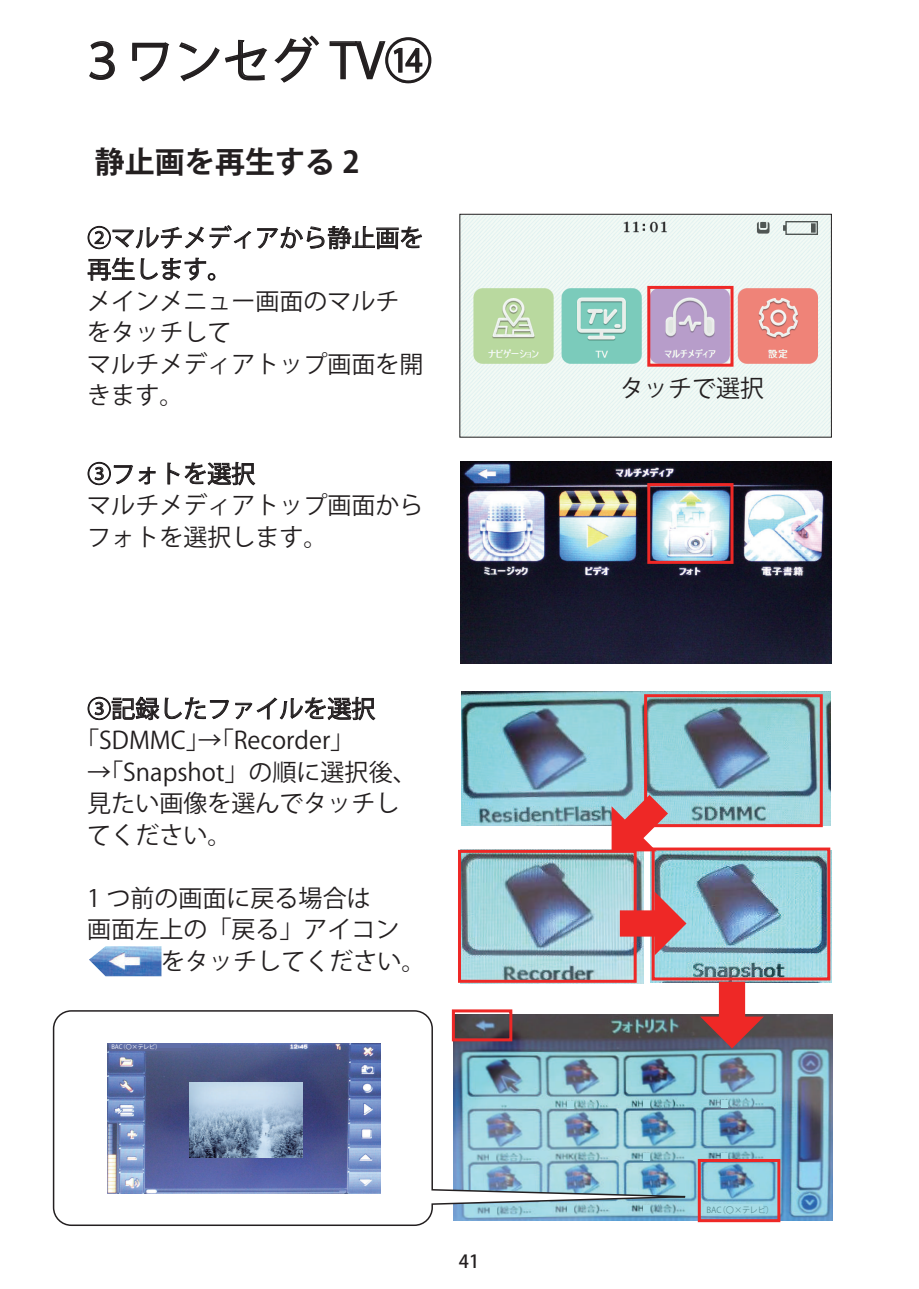
<style>
.page{position:relative;width:919px;height:1289px;background:#fff}
.page>*{position:absolute;margin:0;border:0;box-sizing:border-box;transform-origin:0 0}
.t1{font:48px "Koz Go Pr 6 N";color:#231f20}
.t2{font:700 30px "Koz Go Pr 6 N";color:#231f20}
.t3{font:24px/31.5px "Koz Go Pr 6 N";color:#231f20}
.t4{font:500 18px "Koz Go Pr 6 N";color:#231f20}
.t5{font:8.25px "Koz Go Pr 6 N";letter-spacing:-.005em;color:#598e96}
.t6{font:6px "Koz Go Pr 6 N";letter-spacing:-.005em;color:#fff}
</style>
<div class="page">
<img style="left:461px;top:216px;width:368px;height:219px">
<div style="left:459px;top:214px;width:372px;height:223px;border:1px solid #231f20"></div>
<img style="left:686px;top:1014px;width:146px;height:206px">
<div style="left:704px;top:1204px;width:59px;height:9px;background:#a6dce6"></div>
<div style="left:721px;top:1100px;width:7px;height:7px;background:#a6dce6"></div>
<div style="left:721px;top:1152px;width:7px;height:8px;background:#a6dce6"></div>
<img style="left:52px;top:1009px;width:634px;height:217px">
<svg style="left:87px;top:225px;width:335px;height:24px"></svg>
<svg style="left:87px;top:257px;width:129px;height:24px"></svg>
<img style="left:108px;top:1043px;width:273px;height:150px">
<hr style="left:109px;top:1048px;width:81px;height:2px;background:#5c6697">
<div style="left:109px;top:1043px;width:81px;height:5px;background:#606ea8"></div>
<img style="left:189px;top:1082px;width:113px;height:75px">
<svg style="left:89px;top:41px;width:26px;height:39px"></svg>
<svg style="left:132px;top:42px;width:38px;height:40px"></svg>
<svg style="left:179px;top:35px;width:140px;height:48px"></svg>
<svg style="left:329px;top:37px;width:103px;height:47px"></svg>
<div style="left:647px;top:286px;width:86px;height:80px;border:3px solid #ee2826"></div>
<svg style="left:87px;top:461px;width:69px;height:24px"></svg>
<svg style="left:167px;top:461px;width:89px;height:25px"></svg>
<svg style="left:87px;top:696px;width:142px;height:24px"></svg>
<svg style="left:235px;top:696px;width:141px;height:25px"></svg>
<img style="left:460px;top:461px;width:371px;height:202px">
<div style="left:647px;top:483px;width:86px;height:81px;border:3px solid #ee2826"></div>
<img style="left:462px;top:691px;width:368px;height:134px">
<img style="left:461px;top:853px;width:182px;height:130px">
<img style="left:650px;top:850px;width:181px;height:132px">
<div style="left:458px;top:849px;width:178px;height:133px;border:3px solid #ee2826"></div>
<div style="left:651px;top:847px;width:179px;height:133px;border:3px solid #ee2826"></div>
<div style="left:644px;top:694px;width:178px;height:133px;border:3px solid #ee2826"></div>
<svg style="left:594px;top:767px;width:101px;height:102px;background:#b3a3a9"></svg>
<div style="left:619px;top:910px;width:40px;height:26px;background:#ee2826"></div>
<svg style="left:654px;top:891px;width:32px;height:64px;background:#c1767b"></svg>
<div style="left:718px;top:981px;width:27px;height:39px;background:#ee2826"></div>
<svg style="left:700px;top:1016px;width:63px;height:32px;background:#a13d43"></svg>
<div style="left:452px;top:1009px;width:60px;height:32px;border:3px solid #ee2826"></div>
<div style="left:697px;top:1158px;width:83px;height:64px;border:3px solid #ee2826"></div>
<img style="left:89px;top:946px;width:72px;height:30px">
<h1 class="t1" style="left:78px;top:34px;width:355px">３ワンセグ TV⑭</h1>
<p class="t2" style="left:95px;top:145px;width:266px">静止画を再生する 2</p>
<p class="t3" style="left:87px;top:223px;width:337px">②マルチメディアから静止画を再生します。<br>メインメニュー画面のマルチをタッチして<br>マルチメディアトップ画面を開きます。</p>
<p class="t3" style="left:87px;top:458px;width:337px">③フォトを選択<br>マルチメディアトップ画面からフォトを選択します。</p>
<p class="t3" style="left:75px;top:693px;width:301px;text-indent:12px">③記録したファイルを選択「SDMMC」→「Recorder」</p>
<p class="t3" style="left:87px;top:756px;width:331px">→「Snapshot」の順に選択後、見たい画像を選んでタッチしてください。</p>
<p class="t3" style="left:87px;top:882px;width:339px">1 つ前の画面に戻る場合は<br>画面左上の「戻る」アイコン　　 をタッチしてください。</p>
<p class="t6" style="left:111px;top:1043px;width:51px">BAC（〇×テレビ）</p>
<p class="t4" style="left:459px;top:1251px;width:22px">41</p>
<p class="t3" style="left:620px;top:372px;width:145px">タッチで選択</p>
<p class="t5" style="left:706px;top:1205px;width:69px">BAC（〇×テレビ）</p>
</div>
